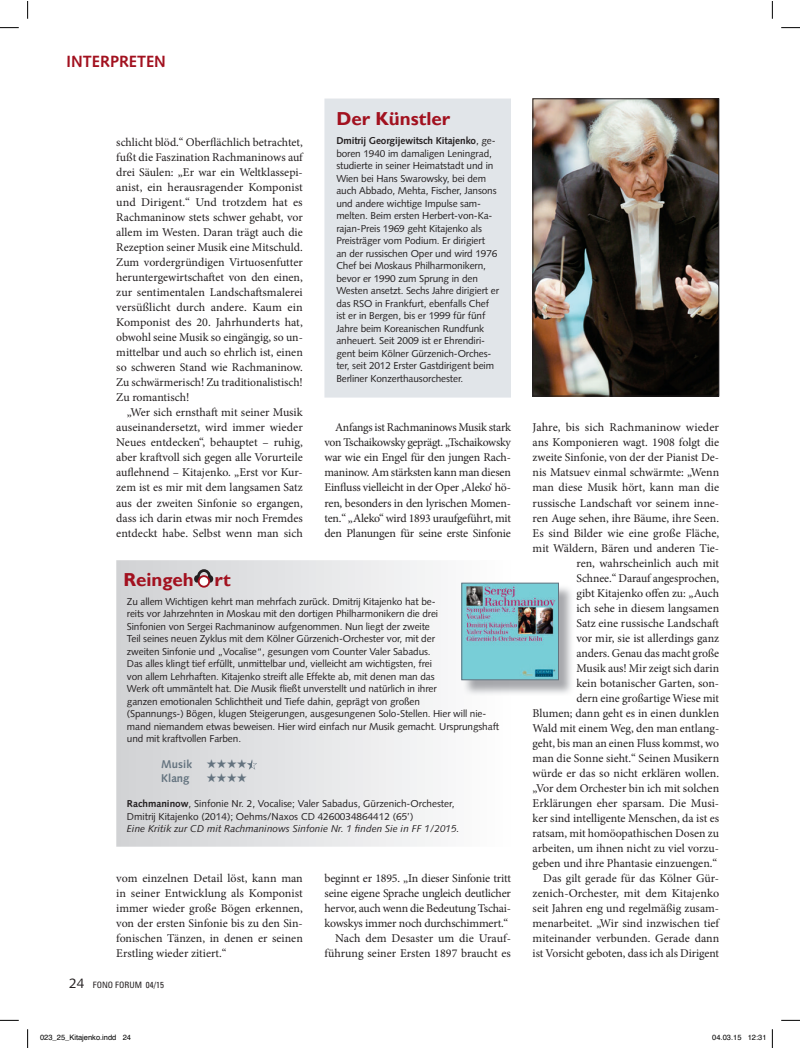
<style>
.page{position:relative;width:800px;height:1048px;background:#fff}
.page>*{position:absolute;margin:0;border:0;box-sizing:border-box;transform-origin:0 0}
.t1{font:700 18.75px "Gill Sans";color:#a2111f}
.t2{font:700 16.25px "Syntax";color:#a2111f}
.t3{font:11.88px/15px "Minion Pro";letter-spacing:-.005em;color:#231f20;text-align:justify}
.t4{font:700 11.25px/13.8px "Syntax";color:#64737f}
.t5{font:10px/12.5px "Syntax";letter-spacing:-.01em;color:#231f20}
.t6{font:italic 10px "Syntax";color:#231f20}
.t7{font:condensed 8.75px "Univers LT Std";color:#231f20}
.t8{font:7.5px "Helvetica";color:#000}
.s1{font-weight:700}
.s2{font-family:"Syntax";font-stretch:normal;font-size:13.75px}
</style>
<div class="page">
<img style="left:534px;top:100px;width:182px;height:294px">
<div style="left:532px;top:98px;width:186px;height:298px;border:1px solid #231f20"></div>
<svg style="left:116px;top:560px;width:395px;height:286px"></svg>
<div style="left:197px;top:569px;width:14px;height:15px;border:3px solid #231f20;border-radius:50%"></div>
<div style="left:207px;top:575px;width:6px;height:7px;background:#231f20;border-radius:50%"></div>
<div style="left:194px;top:575px;width:6px;height:7px;background:#231f20;border-radius:50%"></div>
<div style="left:198px;top:576px;width:11px;height:10px;background:#fff;border-radius:50%"></div>
<div style="left:198px;top:575px;width:12px;height:12px;border:2px solid #a2111f;border-radius:50%"></div>
<img style="left:463px;top:584px;width:109px;height:112px">
<img style="left:463px;top:585px;width:93px;height:93px">
<div style="left:461px;top:583px;width:97px;height:97px;border:1px solid #64737f"></div>
<div style="left:325px;top:99px;width:185px;height:298px;background:#e1e5e9"></div>
<div style="left:324px;top:98px;width:187px;height:299px;border:1px solid #e1e5e9"></div>
<svg style="left:0;top:27px;width:19px;height:1px"></svg>
<svg style="left:781px;top:27px;width:18px;height:1px"></svg>
<svg style="left:0;top:1019px;width:19px;height:2px"></svg>
<svg style="left:781px;top:1019px;width:18px;height:2px"></svg>
<svg style="left:27px;top:1px;width:1px;height:18px"></svg>
<svg style="left:27px;top:1029px;width:1px;height:18px"></svg>
<svg style="left:771px;top:1px;width:1px;height:18px"></svg>
<svg style="left:771px;top:1029px;width:1px;height:18px"></svg>
<svg style="left:207px;top:758px;width:52px;height:24px"></svg>
<h2 class="t2" style="left:67px;top:52px;width:101px">INTERPRETEN</h2>
<p class="t3" style="left:116px;top:135px;width:188px">schlicht blöd.“ Oberflächlich betrachtet, fußt die Faszination Rachmaninows auf drei Säulen: „Er war ein Weltklassepi&shy;anist, ein herausragender Komponist und Dirigent.“ Und trotzdem hat es Rachmaninow stets schwer gehabt, vor allem im Westen. Daran trägt auch die Rezeption seiner Musik eine Mitschuld.<br>Zum vordergründigen Virtuosenfutter heruntergewirtschaftet von den einen, zur sentimentalen Landschaftsmalerei versüßlicht durch andere. Kaum ein Komponist des 20. Jahrhunderts hat, obwohl seine Musik so eingängig, so un&shy;mittelbar und auch so ehrlich ist, einen so schweren Stand wie Rachmaninow.<br>Zu schwärmerisch! Zu traditionalistisch!<br>Zu romantisch!</p>
<p class="t3" style="left:116px;top:405px;width:188px;text-indent:11px">„Wer sich ernsthaft mit seiner Musik auseinandersetzt, wird immer wieder Neues entdecken“, behauptet – ruhig, aber kraftvoll sich gegen alle Vorurteile auflehnend – Kitajenko. „Erst vor Kur&shy;zem ist es mir mit dem langsamen Satz aus der zweiten Sinfonie so ergangen, dass ich darin etwas mir noch Fremdes entdeckt habe. Selbst wenn man sich</p>
<h1 class="t1" style="left:336px;top:108px;width:115px">Der Künstler</h1>
<p class="t5" style="left:336px;top:134px;width:164px"><span class="s1">Dmitrij Georgijewitsch Kitajenko</span>, ge&shy;boren 1940 im damaligen Leningrad, studierte in seiner Heimatstadt und in Wien bei Hans Swarowsky, bei dem auch Abbado, Mehta, Fischer, Jansons und andere wichtige Impulse sam&shy;melten. Beim ersten Herbert-von-Ka&shy;rajan-Preis 1969 geht Kitajenko als Preisträger vom Podium. Er dirigiert<br>an der russischen Oper und wird 1976<br>Chef bei Moskaus Philharmonikern, bevor er 1990 zum Sprung in den Westen ansetzt. Sechs Jahre dirigiert er das RSO in Frankfurt, ebenfalls Chef ist er in Bergen, bis er 1999 für fünf Jahre beim Koreanischen Rundfunk anheuert. Seit 2009 ist er Ehrendiri&shy;gent beim Kölner Gürzenich-Orches&shy;ter, seit 2012 Erster Gastdirigent beim Berliner Konzerthausorchester.</p>
<p class="t3" style="left:324px;top:420px;width:188px;text-indent:11px">Anfangs ist Rachmaninows Musik stark von Tschaikowsky geprägt. „Tschaikowsky war wie ein Engel für den jungen Rach&shy;maninow. Am stärksten kann man diesen Einfluss vielleicht in der Oper ,Aleko‘ hö&shy;ren, besonders in den lyrischen Momen&shy;ten.“ „Aleko“ wird 1893 uraufgeführt, mit den Planungen für seine erste Sinfonie</p>
<h1 class="t1" style="left:123px;top:568px;width:109px">Reingeh rt</h1>
<p class="t5" style="left:127px;top:595px;width:373px">Zu allem Wichtigen kehrt man mehrfach zurück. Dmitrij Kitajenko hat be-<br>reits vor Jahrzehnten in Moskau mit den dortigen Philharmonikern die drei<br>Sinfonien von Sergei Rachmaninow aufgenommen. Nun liegt der zweite<br>Teil seines neuen Zyklus mit dem Kölner Gürzenich-Orchester vor, mit der<br>zweiten Sinfonie und „Vocalise“, gesungen vom Counter Valer Sabadus.<br>Das alles klingt tief erfüllt, unmittelbar und, vielleicht am wichtigsten, frei<br>von allem Lehrhaften. Kitajenko streift alle Effekte ab, mit denen man das<br>Werk oft ummäntelt hat. Die Musik fließt unverstellt und natürlich in ihrer<br>ganzen emotionalen Schlichtheit und Tiefe dahin, geprägt von großen<br>(Spannungs-) Bögen, klugen Steigerungen, ausgesungenen Solo-Stellen. Hier will nie&shy;mand niemandem etwas beweisen. Hier wird einfach nur Musik gemacht. Ursprungshaft und mit kraftvollen Farben.</p>
<p class="t4" style="left:161px;top:757px;width:32px">Musik<br>Klang</p>
<p class="t5" style="left:127px;top:797px;width:329px"><span class="s1">Rachmaninow</span>, Sinfonie Nr. 2, Vocalise; Valer Sabadus, Gürzenich-Orchester,<br>Dmitrij Kitajenko (2014); Oehms/Naxos CD 4260034864412 (65’)</p>
<p class="t6" style="left:127px;top:822px;width:334px">Eine Kritik zur CD mit Rachmaninows Sinfonie Nr. 1 finden Sie in FF 1/2015.</p>
<p class="t3" style="left:116px;top:870px;width:188px">vom einzelnen Detail löst, kann man in seiner Entwicklung als Komponist immer wieder große Bögen erkennen, von der ersten Sinfonie bis zu den Sin&shy;fonischen Tänzen, in denen er seinen Erstling wieder zitiert.“</p>
<p class="t7" style="left:69px;top:979px;width:96px"><span class="s2">24</span> FONO FORUM 04/15</p>
<p class="t3" style="left:324px;top:870px;width:188px;text-align:right">beginnt er 1895. „In dieser Sinfonie tritt seine eigene Sprache ungleich deutlicher hervor, auch wenn die Bedeutung Tschai&shy;kowskys immer noch durchschimmert.“ Nach dem Desaster um die Urauf&shy;führung seiner Ersten 1897 braucht es</p>
<p class="t3" style="left:532px;top:420px;width:188px;text-align:right">Jahre, bis sich Rachmaninow wieder ans Komponieren wagt. 1908 folgt die zweite Sinfonie, von der der Pianist De&shy;nis Matsuev einmal schwärmte: „Wenn man diese Musik hört, kann man die russische Landschaft vor seinem inne&shy;ren Auge sehen, ihre Bäume, ihre Seen.<br>Es sind Bilder wie eine große Fläche, mit Wäldern, Bären und anderen Tie&shy;ren, wahrscheinlich auch mit<br>Schnee.“ Darauf angesprochen,<br>gibt Kitajenko offen zu: „Auch<br>ich sehe in diesem langsamen<br>Satz eine russische Landschaft<br>vor mir, sie ist allerdings ganz<br>anders. Genau das macht große<br>Musik aus! Mir zeigt sich darin<br>kein botanischer Garten, son-<br>dern eine großartige Wiese mit<br>Blumen; dann geht es in einen dunklen Wald mit einem Weg, den man entlang&shy;geht, bis man an einen Fluss kommst, wo man die Sonne sieht.“ Seinen Musikern würde er das so nicht erklären wollen. „Vor dem Orchester bin ich mit solchen Erklärungen eher sparsam. Die Musi&shy;ker sind intelligente Menschen, da ist es ratsam, mit homöopathischen Dosen zu arbeiten, um ihnen nicht zu viel vorzu&shy;geben und ihre Phantasie einzuengen.“ Das gilt gerade für das Kölner Gür&shy;zenich-Orchester, mit dem Kitajenko seit Jahren eng und regelmäßig zusam&shy;menarbeitet. „Wir sind inzwischen tief miteinander verbunden. Gerade dann ist Vorsicht geboten, dass ich als Dirigent</p>
<p class="t8" style="left:40px;top:1034px;width:92px">023_25_Kitajenko.indd 24</p>
<p class="t8" style="left:712px;top:1034px;width:56px">04.03.15 12:31</p>
</div>
